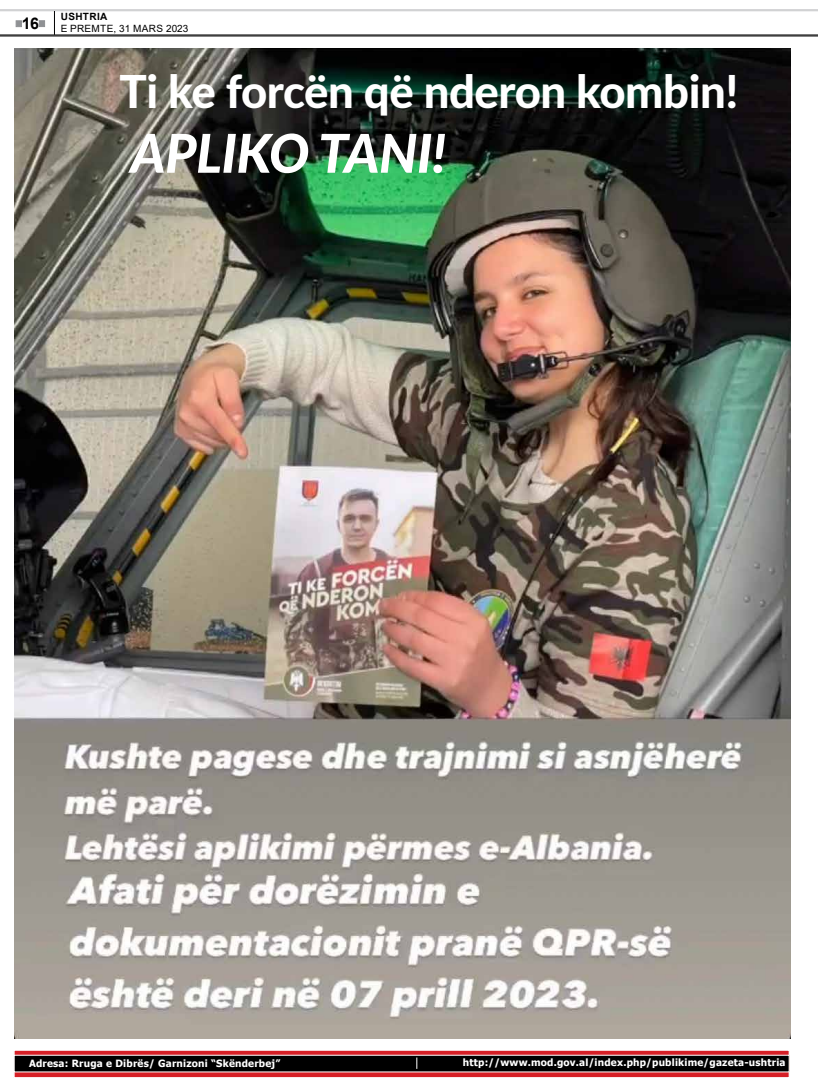
<style>
.page{position:relative;width:818px;height:1078px;background:#fff}
.page>*{position:absolute;margin:0;border:0;box-sizing:border-box;transform-origin:0 0}
.t1{font:italic 800 53.5px "Lato";letter-spacing:-.01em;color:#fff}
.t2{font:800 45.5px "Lato";letter-spacing:-.01em;color:#fff}
.t3{font:700 16px "Arial";color:#000}
.t4{font:700 10px "Tahoma";letter-spacing:.02em;color:#fff}
.t5{font:10px "Arial";letter-spacing:.035em;color:#000}
.t6{font:700 10px "Arial";letter-spacing:.035em;color:#000}
</style>
<div class="page">
<svg style="left:16px;top:21px;width:6px;height:6px"></svg>
<hr style="left:0;top:35px;width:818px;height:1px;background:#000">
<hr style="left:0;top:36px;width:818px;height:1px;background:#000">
<hr style="left:0;top:10px;width:818px;height:1px;background:#c7c8ca">
<hr style="left:0;top:11px;width:818px;height:1px;background:#c7c8ca">
<svg style="left:39px;top:21px;width:6px;height:6px"></svg>
<svg style="left:54px;top:11px;width:1px;height:24px"></svg>
<svg style="left:16px;top:1051px;width:771px;height:24px;fill:#d61f26"></svg>
<div style="left:14px;top:1049px;width:775px;height:28px;border:1px solid #fff"></div>
<div style="left:14px;top:1054px;width:775px;height:17px;background:#000"></div>
<svg style="left:416px;top:1057px;width:2px;height:11px"></svg>
<img style="left:14px;top:48px;width:776px;height:990px">
<p class="t6" style="left:61px;top:9px;width:48px">USHTRIA</p>
<h3 class="t3" style="left:22px;top:12px;width:19px">16</h3>
<p class="t5" style="left:61px;top:21px;width:129px">E PREMTE, 31 MARS 2023</p>
<h2 class="t2" style="left:119px;top:57px;width:620px">Ti ke forcën që nderon kombin!</h2>
<h1 class="t1" style="left:130px;top:114px;width:317px">APLIKO TANI!</h1>
<p class="t4" style="left:30px;top:1055px;width:253px">Adresa: Rruga e Dibrës/ Garnizoni “Skënderbej”</p>
<p class="t4" style="left:449px;top:1055px;width:324px">http://www.mod.gov.al/index.ph / ublikime/gazeta-ushtria</p>
<p class="t4" style="left:463px;top:1055px;width:324px">http://www.mod.gov.al/index.php/publikime/gazeta-ushtria</p>
</div>
